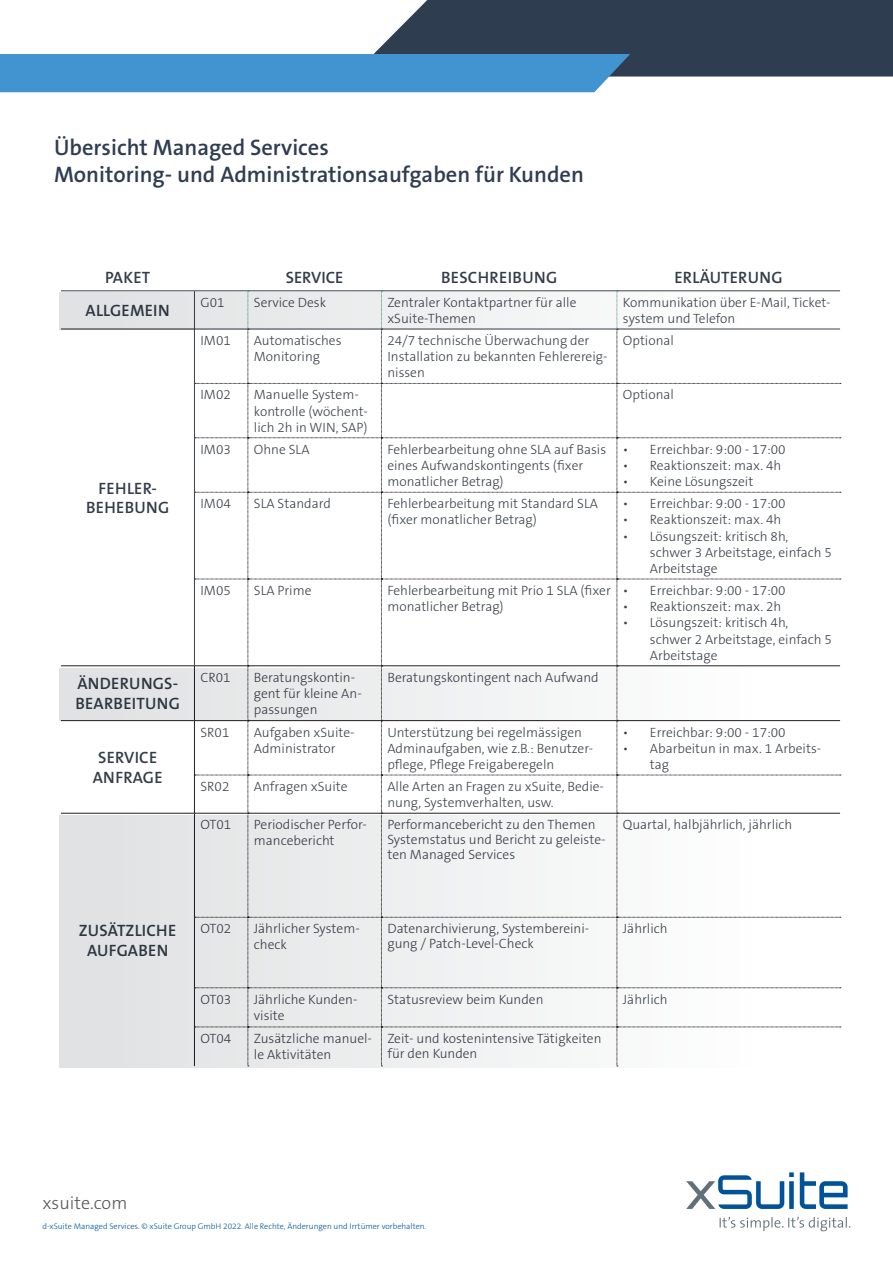
<style>
.page{position:relative;width:893px;height:1263px;background:#fff}
.page>*{position:absolute;margin:0;border:0;box-sizing:border-box;transform-origin:0 0}
.t1{font:600 22.5px/27px "The Sans B W6";color:#2e3d50}
.t2{font:300 18px "The Sans B W3";color:#57585a}
.t3{font:600 16.5px/19.8px "The Sans B W6";letter-spacing:.015em;color:#343d49;text-align:center}
.t4{font:300 13.5px/16.2px "The Sans B W3";color:#3b414c}
.t5{font:300 8.25px "The Sans B W3";color:#015399}
</style>
<div class="page">
<svg style="left:720px;top:1217px;width:130px;height:14px"></svg>
<svg style="left:686px;top:1172px;width:162px;height:37px"></svg>
<svg style="left:0;top:0;width:893px;height:92px"></svg>
<svg style="left:195px;top:328px;width:646px;height:700px"></svg>
<hr style="left:61px;top:291px;width:133px;height:1px;background:#3b414c">
<hr style="left:194px;top:291px;width:54px;height:1px;background:#3b414c">
<hr style="left:248px;top:291px;width:133px;height:1px;background:#3b414c">
<hr style="left:381px;top:291px;width:236px;height:1px;background:#3b414c">
<hr style="left:617px;top:291px;width:223px;height:1px;background:#3b414c">
<hr style="left:194px;top:666px;width:1px;height:54px;background:#231f20">
<hr style="left:194px;top:721px;width:1px;height:54px;background:#231f20">
<hr style="left:194px;top:775px;width:1px;height:38px;background:#231f20">
<hr style="left:194px;top:813px;width:1px;height:104px;background:#231f20">
<hr style="left:194px;top:329px;width:1px;height:54px;background:#3b414c">
<hr style="left:194px;top:383px;width:1px;height:55px;background:#3b414c">
<hr style="left:194px;top:438px;width:1px;height:54px;background:#3b414c">
<hr style="left:194px;top:492px;width:1px;height:87px;background:#3b414c">
<hr style="left:194px;top:579px;width:1px;height:87px;background:#3b414c">
<hr style="left:194px;top:813px;width:54px;height:1px;background:#231f20">
<hr style="left:248px;top:813px;width:133px;height:1px;background:#231f20">
<hr style="left:381px;top:813px;width:236px;height:1px;background:#231f20">
<hr style="left:617px;top:813px;width:223px;height:1px;background:#231f20">
<hr style="left:617px;top:720px;width:223px;height:1px;background:#231f20">
<hr style="left:194px;top:665px;width:54px;height:1px;background:#231f20">
<hr style="left:248px;top:665px;width:133px;height:1px;background:#231f20">
<hr style="left:381px;top:665px;width:236px;height:1px;background:#231f20">
<hr style="left:617px;top:665px;width:223px;height:1px;background:#231f20">
<hr style="left:195px;top:329px;width:53px;height:1px;background:#3b414c">
<hr style="left:248px;top:329px;width:133px;height:1px;background:#3b414c">
<hr style="left:381px;top:329px;width:236px;height:1px;background:#3b414c">
<hr style="left:617px;top:329px;width:223px;height:1px;background:#3b414c">
<hr style="left:61px;top:329px;width:133px;height:1px;background:#231f20">
<hr style="left:61px;top:665px;width:133px;height:1px;background:#231f20">
<hr style="left:61px;top:813px;width:133px;height:1px;background:#231f20">
<div style="left:60px;top:292px;width:708px;height:37px;background:linear-gradient(to right,#dddfe0,#fff)"></div>
<div style="left:59px;top:668px;width:708px;height:53px;background:linear-gradient(to right,#dddfe0,#fefefe)"></div>
<div style="left:59px;top:815px;width:708px;height:252px;background:linear-gradient(to right,#dcdfe0,#fbfbfb)"></div>
<p class="t1" style="left:54px;top:134px;width:531px">Übersicht Managed Services<br>Monitoring- und Administrationsaufgaben für Kunden</p>
<p class="t3" style="left:105px;top:267px;width:47px">PAKET</p>
<p class="t3" style="left:286px;top:267px;width:59px">SERVICE</p>
<p class="t3" style="left:441px;top:267px;width:118px">BESCHREIBUNG</p>
<p class="t3" style="left:674px;top:267px;width:110px">ERLÄUTERUNG</p>
<p class="t3" style="left:86px;top:301px;width:86px">ALLGEMEIN</p>
<p class="t4" style="left:200px;top:294px;width:26px">G01</p>
<p class="t4" style="left:254px;top:294px;width:74px">Service Desk</p>
<p class="t4" style="left:387px;top:294px;width:191px">Zentraler Kontaktpartner für alle xSuite-Themen</p>
<p class="t4" style="left:623px;top:294px;width:209px">Kommunikation über E-Mail, Ticket&shy;system und Telefon</p>
<p class="t3" style="left:86px;top:478px;width:85px">FEHLER-<br>BEHEBUNG</p>
<p class="t3" style="left:77px;top:674px;width:102px">ÄNDERUNGS-</p>
<p class="t3" style="left:75px;top:694px;width:106px">BEARBEITUNG</p>
<p class="t3" style="left:98px;top:748px;width:61px">SERVICE</p>
<p class="t3" style="left:93px;top:767px;width:71px">ANFRAGE</p>
<p class="t4" style="left:200px;top:332px;width:32px">IM01</p>
<p class="t4" style="left:254px;top:332px;width:89px">Automatisches<br>Monitoring</p>
<p class="t4" style="left:387px;top:332px;width:222px">24/7 technische Überwachung der<br>Installation zu bekannten Fehlerereig&shy;nissen</p>
<p class="t4" style="left:623px;top:332px;width:53px">Optional</p>
<p class="t4" style="left:200px;top:387px;width:32px">IM02</p>
<p class="t4" style="left:254px;top:387px;width:115px">Manuelle System&shy;kontrolle (wöchent&shy;lich 2h in WIN, SAP)</p>
<p class="t4" style="left:623px;top:387px;width:53px">Optional</p>
<p class="t4" style="left:200px;top:441px;width:32px">IM03</p>
<p class="t4" style="left:254px;top:441px;width:57px">Ohne SLA</p>
<p class="t4" style="left:387px;top:441px;width:220px">Fehlerbearbeitung ohne SLA auf Basis eines Aufwandskontingents (fixer monatlicher Betrag)</p>
<p class="t4" style="left:623px;top:441px;width:164px">• Erreichbar: 9:00 - 17:00</p>
<p class="t4" style="left:623px;top:457px;width:160px">• Reaktionszeit: max. 4h</p>
<p class="t4" style="left:623px;top:474px;width:132px">• Keine Lösungszeit</p>
<p class="t4" style="left:200px;top:496px;width:32px">IM04</p>
<p class="t4" style="left:254px;top:496px;width:78px">SLA Standard</p>
<p class="t4" style="left:387px;top:496px;width:212px">Fehlerbearbeitung mit Standard SLA (fixer monatlicher Betrag)</p>
<p class="t4" style="left:623px;top:496px;width:164px">• Erreichbar: 9:00 - 17:00</p>
<p class="t4" style="left:623px;top:512px;width:160px">• Reaktionszeit: max. 4h</p>
<p class="t4" style="left:650px;top:528px;width:184px;text-indent:-27px">• Lösungszeit: kritisch 8h, schwer 3 Arbeitstage, einfach 5<br>Arbeitstage</p>
<p class="t4" style="left:200px;top:582px;width:32px">IM05</p>
<p class="t4" style="left:254px;top:582px;width:59px">SLA Prime</p>
<p class="t4" style="left:387px;top:582px;width:225px">Fehlerbearbeitung mit Prio 1 SLA (fixer monatlicher Betrag)</p>
<p class="t4" style="left:623px;top:582px;width:164px">• Erreichbar: 9:00 - 17:00</p>
<p class="t4" style="left:623px;top:599px;width:160px">• Reaktionszeit: max. 2h</p>
<p class="t4" style="left:650px;top:615px;width:184px;text-indent:-27px">• Lösungszeit: kritisch 4h, schwer 2 Arbeitstage, einfach 5<br>Arbeitstage</p>
<p class="t4" style="left:200px;top:669px;width:32px">CR01</p>
<p class="t4" style="left:254px;top:669px;width:110px">Beratungskontin&shy;gent für kleine An&shy;passungen</p>
<p class="t4" style="left:387px;top:669px;width:213px">Beratungskontingent nach Aufwand</p>
<p class="t4" style="left:200px;top:724px;width:30px">SR01</p>
<p class="t4" style="left:254px;top:724px;width:102px">Aufgaben xSuite-<br>Administrator</p>
<p class="t4" style="left:387px;top:724px;width:207px">Unterstützung bei regelmässigen<br>Adminaufgaben, wie z.B.: Benutzer&shy;pflege, Pflege Freigaberegeln</p>
<p class="t4" style="left:623px;top:724px;width:164px">• Erreichbar: 9:00 - 17:00</p>
<p class="t4" style="left:650px;top:740px;width:173px;text-indent:-27px">• Abarbeitun in max. 1 Arbeits&shy;tag</p>
<p class="t4" style="left:200px;top:778px;width:30px">SR02</p>
<p class="t4" style="left:254px;top:778px;width:95px">Anfragen xSuite</p>
<p class="t4" style="left:387px;top:778px;width:218px">Alle Arten an Fragen zu xSuite, Bedie&shy;nung, Systemverhalten, usw.</p>
<p class="t4" style="left:200px;top:817px;width:32px">OT01</p>
<p class="t4" style="left:254px;top:817px;width:114px">Periodischer Perfor&shy;mancebericht</p>
<p class="t4" style="left:387px;top:817px;width:220px;line-height:15px">Performancebericht zu den Themen<br>Systemstatus und Bericht zu geleiste&shy;ten Managed Services</p>
<p class="t4" style="left:623px;top:817px;width:171px">Quartal, halbjährlich, jährlich</p>
<p class="t3" style="left:79px;top:920px;width:99px">ZUSÄTZLICHE<br>AUFGABEN</p>
<p class="t4" style="left:200px;top:921px;width:32px">OT02</p>
<p class="t4" style="left:254px;top:921px;width:108px">Jährlicher System&shy;check</p>
<p class="t4" style="left:387px;top:921px;width:203px;line-height:15px">Datenarchivierung, Systembereini&shy;gung / Patch-Level-Check</p>
<p class="t4" style="left:623px;top:921px;width:46px">Jährlich</p>
<p class="t4" style="left:200px;top:991px;width:32px">OT03</p>
<p class="t4" style="left:254px;top:991px;width:105px">Jährliche Kunden&shy;visite</p>
<p class="t4" style="left:387px;top:991px;width:158px">Statusreview beim Kunden</p>
<p class="t4" style="left:623px;top:991px;width:46px">Jährlich</p>
<p class="t4" style="left:200px;top:1030px;width:32px">OT04</p>
<p class="t4" style="left:254px;top:1030px;width:120px">Zusätzliche manuel&shy;le Aktivitäten</p>
<p class="t4" style="left:387px;top:1031px;width:216px;line-height:15px">Zeit- und kostenintensive Tätigkeiten für den Kunden</p>
<p class="t2" style="left:43px;top:1191px;width:86px">xsuite.com</p>
<p class="t5" style="left:43px;top:1221px;width:385px">d-xSuite Managed Services. © xSuite Group GmbH 2022. Alle Rechte, Änderungen und Irrtümer vorbehalten.</p>
</div>
